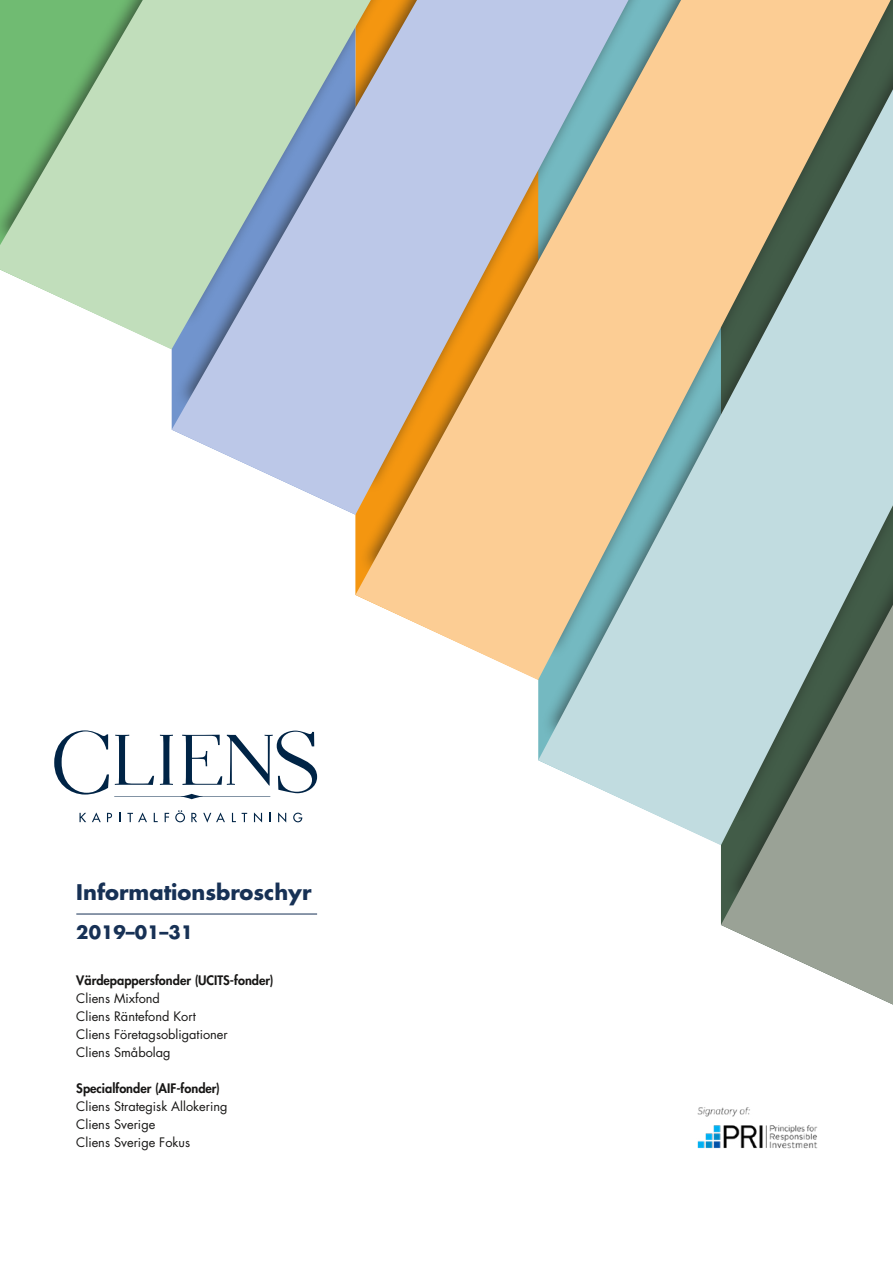
<style>
.page{position:relative;width:893px;height:1263px;background:#fff}
.page>*{position:absolute;margin:0;border:0;box-sizing:border-box;transform-origin:0 0}
.t1{font:700 21px "Futura";color:#173155}
.t2{font:700 18px "Futura";color:#173155}
.t3{font:12.75px/18px "Futura";color:#181716}
.t4{font:800 12.75px "Futura";color:#181716}
</style>
<div class="page">
<img style="left:697px;top:1107px;width:121px;height:42px">
<svg style="left:0;top:0;width:172px;height:349px;background:#aed5ab"></svg>
<svg style="left:172px;top:0;width:183px;height:515px;background:#b6cad2"></svg>
<svg style="left:355px;top:0;width:186px;height:680px;background:#d9c4af"></svg>
<div style="left:541px;top:0;width:352px;height:823px;background:#181716;opacity:.6"></div>
<svg style="left:538px;top:89px;width:186px;height:756px;background:#d3ceb5"></svg>
<div style="left:724px;top:0;width:169px;height:988px;background:#181716;opacity:.6"></div>
<svg style="left:721px;top:605px;width:172px;height:399px;background:#9aa9a0"></svg>
<svg style="left:80px;top:813px;width:6px;height:9px"></svg>
<svg style="left:92px;top:812px;width:9px;height:10px"></svg>
<svg style="left:107px;top:813px;width:5px;height:9px"></svg>
<svg style="left:127px;top:812px;width:20px;height:10px"></svg>
<svg style="left:154px;top:813px;width:4px;height:9px"></svg>
<svg style="left:165px;top:813px;width:4px;height:9px"></svg>
<svg style="left:175px;top:810px;width:10px;height:12px"></svg>
<svg style="left:191px;top:813px;width:6px;height:9px"></svg>
<svg style="left:203px;top:812px;width:22px;height:11px"></svg>
<svg style="left:232px;top:813px;width:4px;height:9px"></svg>
<svg style="left:242px;top:813px;width:5px;height:9px"></svg>
<svg style="left:254px;top:812px;width:8px;height:10px"></svg>
<svg style="left:269px;top:813px;width:2px;height:9px"></svg>
<svg style="left:278px;top:812px;width:8px;height:10px"></svg>
<svg style="left:293px;top:813px;width:9px;height:9px"></svg>
<svg style="left:54px;top:730px;width:263px;height:69px"></svg>
<hr style="left:76px;top:914px;width:241px;height:1px;background:#173155">
<h1 class="t1" style="left:76px;top:878px;width:237px">Informationsbroschyr</h1>
<h2 class="t2" style="left:76px;top:920px;width:118px">2019–01–31</h2>
<p class="t4" style="left:76px;top:972px;width:199px">Värdepappersfonder (UCITS-fonder)</p>
<p class="t3" style="left:76px;top:989px;width:153px">Cliens Mixfond<br>Cliens Räntefond Kort<br>Cliens Företagsobligationer<br>Cliens Småbolag</p>
<p class="t4" style="left:76px;top:1080px;width:145px">Specialfonder (AIF-fonder)</p>
<p class="t3" style="left:76px;top:1098px;width:153px">Cliens Strategisk Allokering<br>Cliens Sverige<br>Cliens Sverige Fokus</p>
</div>
